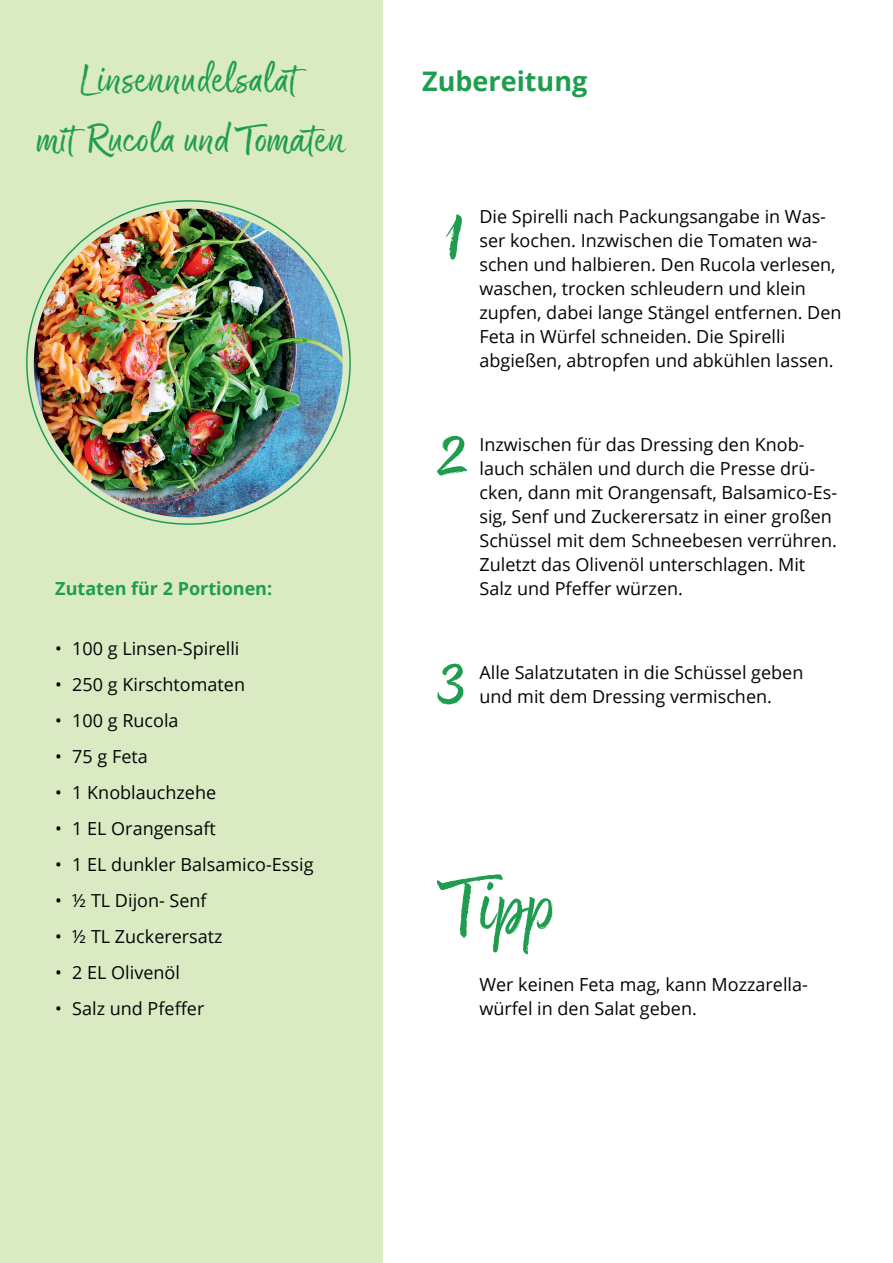
<style>
.page{position:relative;width:893px;height:1263px;background:#fff}
.page>*{position:absolute;margin:0;border:0;box-sizing:border-box;transform-origin:0 0}
.t1{font:103.5px "Mc Kesson Good Karma Upright";color:#1f9d4e}
.t2{font:90px "Mc Kesson Good Karma Upright";color:#1f9d4e}
.t3{font:45px/60px "Mc Kesson Good Karma Upright";color:#1f9d4e;text-align:center}
.t4{font:700 27px "Open Sans";color:#1f9d4e}
.t5{font:18px/24px "Open Sans";color:#030505}
.t6{font:700 18px "Open Sans";color:#1f9d4e}
</style>
<div class="page">
<div style="left:0;top:0;width:383px;height:1263px;background:#daeac3"></div>
<img style="left:34px;top:209px;width:309px;height:308px;border-radius:154px">
<h3 class="t3" style="left:37px;top:52px;width:310px">Linsennudelsalat<br>mit Rucola und Tomaten</h3>
<p class="t6" style="left:55px;top:575px;width:218px">Zutaten für 2 Portionen:</p>
<p class="t5" style="left:55px;top:636px;width:186px">• 100 g Linsen-Spirelli</p>
<p class="t5" style="left:55px;top:672px;width:191px">• 250 g Kirschtomaten</p>
<p class="t5" style="left:55px;top:708px;width:125px">• 100 g Rucola</p>
<p class="t5" style="left:55px;top:744px;width:94px">• 75 g Feta</p>
<p class="t5" style="left:55px;top:780px;width:162px">• 1 Knoblauchzehe</p>
<p class="t5" style="left:55px;top:816px;width:162px">• 1 EL Orangensaft</p>
<p class="t5" style="left:55px;top:852px;width:260px">• 1 EL dunkler Balsamico-Essig</p>
<p class="t5" style="left:55px;top:888px;width:153px">• ½ TL Dijon- Senf</p>
<p class="t5" style="left:55px;top:924px;width:169px">• ½ TL Zuckerersatz</p>
<p class="t5" style="left:55px;top:960px;width:126px">• 2 EL Olivenöl</p>
<p class="t5" style="left:55px;top:996px;width:151px">• Salz und Pfeffer</p>
<h3 class="t4" style="left:422px;top:62px;width:167px">Zubereitung</h3>
<h1 class="t1" style="left:448px;top:170px;width:22px">1</h1>
<p class="t5" style="left:479px;top:204px;width:363px">Die Spirelli nach Packungsangabe in Was&shy;ser kochen. Inzwischen die Tomaten wa&shy;schen und halbieren. Den Rucola verlesen, waschen, trocken schleudern und klein zupfen, dabei lange Stängel entfernen. Den Feta in Würfel schneiden. Die Spirelli abgießen, abtropfen und abkühlen lassen.</p>
<h2 class="t2" style="left:440px;top:398px;width:31px">2</h2>
<p class="t5" style="left:479px;top:432px;width:359px">Inzwischen für das Dressing den Knob&shy;lauch schälen und durch die Presse drü&shy;cken, dann mit Orangensaft, Balsamico-Es&shy;sig, Senf und Zuckerersatz in einer großen Schüssel mit dem Schneebesen verrühren.<br>Zuletzt das Olivenöl unterschlagen. Mit Salz und Pfeffer würzen.</p>
<h2 class="t2" style="left:442px;top:626px;width:29px">3</h2>
<p class="t5" style="left:479px;top:660px;width:325px">Alle Salatzutaten in die Schüssel geben und mit dem Dressing vermischen.</p>
<h2 class="t2" style="left:445px;top:852px;width:113px">Tipp</h2>
<p class="t5" style="left:479px;top:972px;width:330px">Wer keinen Feta mag, kann Mozzarella&shy;würfel in den Salat geben.</p>
</div>
